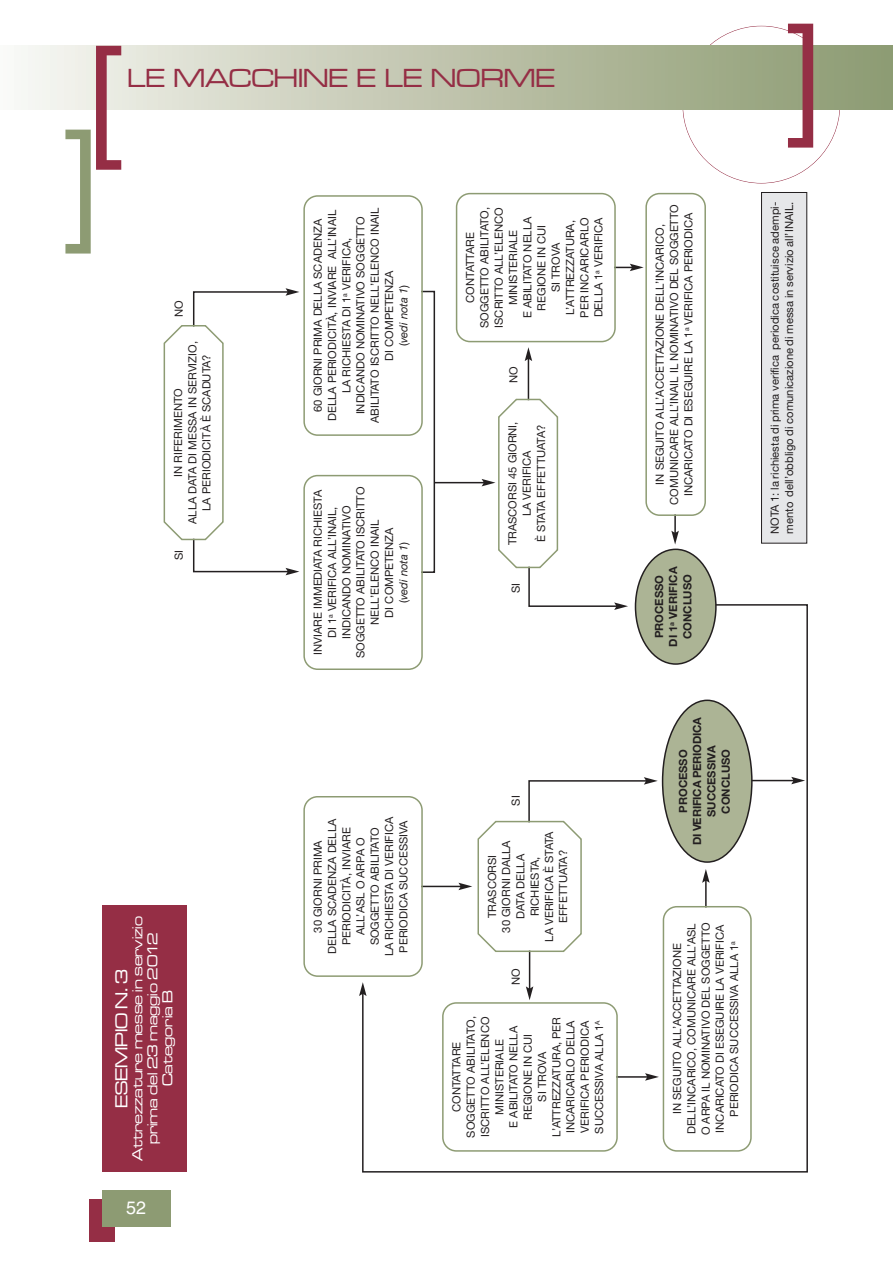
<style>
.page{position:relative;width:893px;height:1263px;background:#fff}
.page>*{position:absolute;margin:0;border:0;box-sizing:border-box;transform-origin:0 0}
.t1{font:27px "Microgramma D Medi Exte";color:#952e45}
.t2{font:18px "Microgramma D Medi Exte";color:#fff}
.t3{font:18px "Helvetica";color:#fff}
.t4{font:15px/15px "Microgramma D Medi Exte";color:#fff;text-align:center}
.t5{font:11.25px/14.2px "Helvetica Neue";color:#231f20;text-align:center}
.t6{font:700 11.25px/14.2px "Helvetica Neue";color:#231f20;text-align:center}
.s1{font-style:italic}
</style>
<div class="page">
<div style="left:90px;top:1199px;width:25px;height:43px;background:#952e45"></div>
<div style="left:102px;top:1191px;width:68px;height:36px;background:#8d9b73"></div>
<div style="left:0;top:46px;width:893px;height:64px;background:linear-gradient(to right,#f6f5f1,#8a986e)"></div>
<svg style="left:788px;top:24px;width:25px;height:124px"></svg>
<svg style="left:65px;top:46px;width:56px;height:208px"></svg>
<hr style="left:435px;top:482px;width:49px;height:1px;background:#231f20">
<div style="left:102px;top:905px;width:85px;height:267px;background:#952e45"></div>
<svg style="left:362px;top:604px;width:446px;height:569px"></svg>
<svg style="left:303px;top:796px;width:120px;height:200px"></svg>
<div style="left:761px;top:192px;width:46px;height:351px;background:#e6e7e9"></div>
<div style="left:761px;top:192px;width:46px;height:351px;border:1px solid #231f20"></div>
<svg style="left:442px;top:699px;width:311px;height:453px"></svg>
<svg style="left:164px;top:195px;width:272px;height:475px"></svg>
<svg style="left:456px;top:193px;width:261px;height:472px"></svg>
<p class="t1" style="left:128px;top:62px;width:429px">LE MACCHINE E LE NORME</p>
<p class="t5" style="left:173px;top:317px;width:18px;rotate:-90deg">NO</p>
<p class="t5" style="left:172px;top:524px;width:184px;rotate:-90deg">IN RIFERIMENTO<br>ALLA DATA DI MESSA IN SERVIZIO,<br>LA PERIODICITÀ È SCADUTA?</p>
<p class="t5" style="left:173px;top:560px;width:12px;rotate:-90deg">SI</p>
<p class="t4" style="left:130px;top:1160px;width:246px;rotate:-90deg">Attrezzature messe in servizio prima del 23 maggio 2012<br>Categoria B</p>
<p class="t2" style="left:111px;top:1108px;width:141px;rotate:-90deg">ESEMPIO N. 3</p>
<p class="t3" style="left:126px;top:1201px;width:21px">52</p>
<p class="t5" style="left:312px;top:423px;width:217px;rotate:-90deg">60 GIORNI PRIMA DELLA SCADENZA<br>DELLA PERIODICITÀ, INVIARE ALL’INAIL<br>LA RICHIESTA DI 1<sup>a</sup> VERIFICA,<br>INDICANDO NOMINATIVO SOGGETTO<br>ABILITATO ISCRITTO NELL’ELENCO INAIL<br>DI COMPETENZA<br>(<span class="s1">vedi nota 1</span>)</p>
<p class="t5" style="left:769px;top:534px;width:333px;text-align:left;rotate:-90deg">NOTA 1: la richiesta di prima verifica periodica costituisce adempi&shy;mento dell’obbligo di comunicazione di messa in servizio all’INAIL.</p>
<p class="t5" style="left:654px;top:505px;width:302px;rotate:-90deg">IN SEGUITO ALL’ACCETTAZIONE DELL’INCARICO,<br>COMUNICARE ALL’INAIL IL NOMINATIVO DEL SOGGETTO<br>INCARICATO DI ESEGUIRE LA 1<sup>a</sup> VERIFICA PERIODICA</p>
<p class="t5" style="left:464px;top:328px;width:123px;rotate:-90deg">CONTATTARE<br>SOGGETTO ABILITATO,<br>ISCRITTO ALL’ELENCO<br>MINISTERIALE<br>E ABILITATO NELLA<br>REGIONE IN CUI<br>SI TROVA<br>L’ATTREZZATURA,<br>PER INCARICARLO<br>DELLA 1<sup>a</sup> VERIFICA</p>
<p class="t5" style="left:507px;top:383px;width:18px;rotate:-90deg">NO</p>
<p class="t5" style="left:506px;top:545px;width:125px;rotate:-90deg">TRASCORSI 45 GIORNI,<br>LA VERIFICA<br>È STATA EFFETTUATA?</p>
<p class="t5" style="left:312px;top:658px;width:173px;rotate:-90deg">INVIARE IMMEDIATA RICHIESTA<br>DI 1<sup>a</sup> VERIFICA ALL’INAIL,<br>INDICANDO NOMINATIVO<br>SOGGETTO ABILITATO ISCRITTO<br>NELL’ELENCO INAIL<br>DI COMPETENZA<br>(<span class="s1">vedi nota 1</span>)</p>
<p class="t6" style="left:653px;top:647px;width:81px;rotate:-90deg">PROCESSO<br>DI 1<sup>a</sup> VERIFICA<br>CONCLUSO</p>
<p class="t5" style="left:510px;top:593px;width:12px;rotate:-90deg">SI</p>
<p class="t5" style="left:312px;top:956px;width:141px;rotate:-90deg">30 GIORNI PRIMA<br>DELLA SCADENZA DELLA<br>PERIODICITÀ, INVIARE<br>ALL’ASL O ARPA O<br>SOGGETTO ABILITATO<br>LA RICHIESTA DI VERIFICA<br>PERIODICA SUCCESSIVA</p>
<p class="t5" style="left:510px;top:805px;width:12px;rotate:-90deg">SI</p>
<p class="t5" style="left:486px;top:941px;width:112px;rotate:-90deg">TRASCORSI<br>30 GIORNI DALLA<br>DATA DELLA<br>RICHIESTA,<br>LA VERIFICA È STATA<br>EFFETTUATA?</p>
<p class="t5" style="left:510px;top:985px;width:18px;rotate:-90deg">NO</p>
<p class="t5" style="left:451px;top:1137px;width:123px;rotate:-90deg">CONTATTARE<br>SOGGETTO ABILITATO,<br>ISCRITTO ALL’ELENCO<br>MINISTERIALE<br>E ABILITATO NELLA<br>REGIONE IN CUI<br>SI TROVA<br>L’ATTREZZATURA, PER<br>INCARICARLO DELLA<br>VERIFICA PERIODICA<br>SUCCESSIVA ALLA 1<sup>A</sup></p>
<p class="t6" style="left:677px;top:845px;width:130px;rotate:-90deg">PROCESSO<br>DI VERIFICA PERIODICA<br>SUCCESSIVA<br>CONCLUSO</p>
<p class="t5" style="left:671px;top:1135px;width:214px;rotate:-90deg">IN SEGUITO ALL’ACCETTAZIONE<br>DELL’INCARICO, COMUNICARE ALL’ASL<br>O ARPA IL NOMINATIVO DEL SOGGETTO<br>INCARICATO DI ESEGUIRE LA VERIFICA<br>PERIODICA SUCCESSIVA ALLA 1<sup>a</sup></p>
</div>
